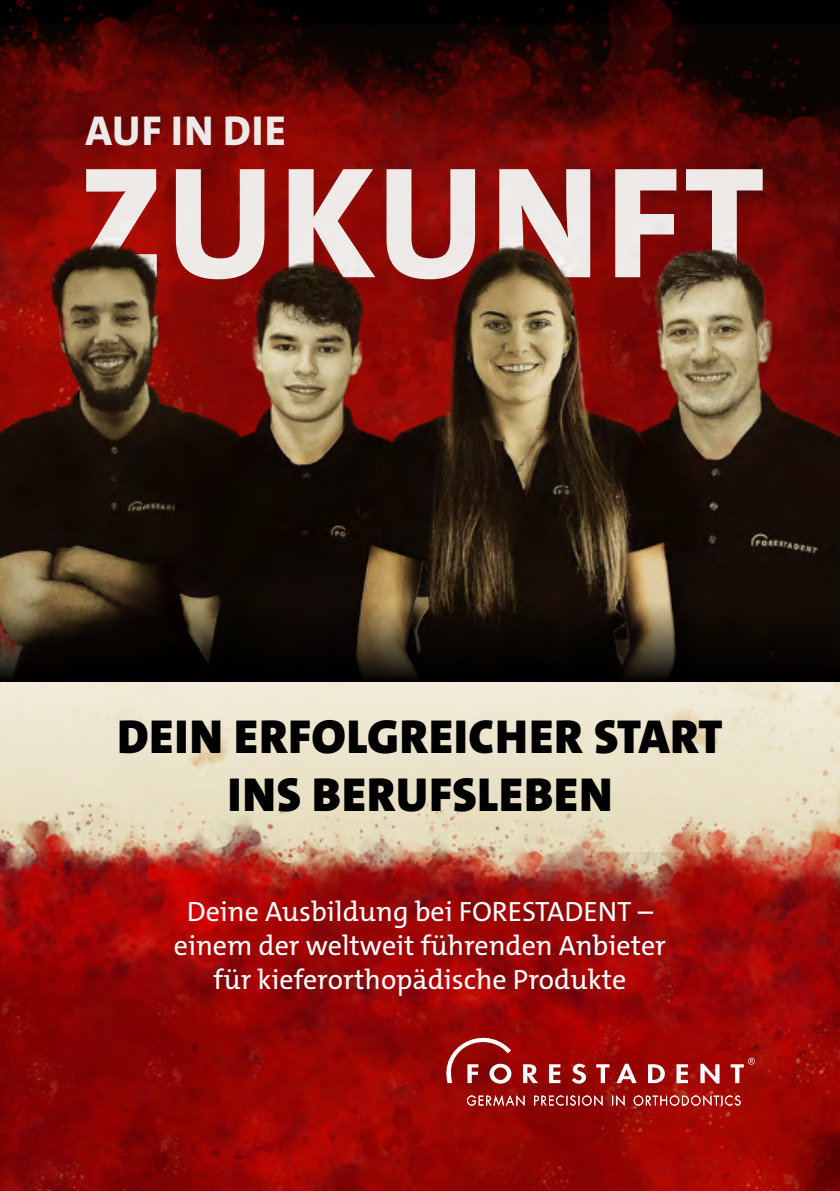
<style>
.page{position:relative;width:840px;height:1191px;background:#fff}
.page>*{position:absolute;margin:0;border:0;box-sizing:border-box;transform-origin:0 0}
.t1{font:800 160px "The Mix C5";letter-spacing:.025em;color:#fff}
.t2{font:900 48px/57.6px "The Mix C5";letter-spacing:.02em;color:#000;text-align:center}
.t3{font:800 42px "The Mix C5";letter-spacing:.03em;color:#fff}
.t4{font:28px/34px "The Mix C5";color:#fff;text-align:center}
</style>
<div class="page">
<img style="left:0;top:0;width:839px;height:25px">
<img style="left:0;top:25px;width:839px;height:1166px">
<svg style="left:0;top:821px;width:839px;height:30px;background:#dbc2a3"></svg>
<svg style="left:522px;top:1064px;width:15px;height:19px"></svg>
<svg style="left:548px;top:1064px;width:12px;height:19px"></svg>
<svg style="left:571px;top:1063px;width:14px;height:20px"></svg>
<svg style="left:596px;top:1064px;width:13px;height:19px"></svg>
<svg style="left:616px;top:1063px;width:20px;height:20px"></svg>
<svg style="left:647px;top:1064px;width:17px;height:19px"></svg>
<svg style="left:676px;top:1064px;width:11px;height:19px"></svg>
<svg style="left:700px;top:1063px;width:19px;height:20px"></svg>
<svg style="left:730px;top:1057px;width:24px;height:26px"></svg>
<svg style="left:446px;top:1037px;width:65px;height:46px"></svg>
<svg style="left:466px;top:1095px;width:274px;height:11px;background:#b74f4c"></svg>
<div style="left:0;top:680px;width:839px;height:141px;background:linear-gradient(to bottom,#f1ebd9,#e7ddbf)"></div>
<svg style="left:0;top:602px;width:839px;height:80px;background:#19130c"></svg>
<h3 class="t3" style="left:85px;top:103px;width:202px">AUF IN DIE</h3>
<h1 class="t1" style="left:78px;top:120px;width:688px">ZUKUNFT</h1>
<h2 class="t2" style="left:117px;top:708px;width:606px">DEIN ERFOLGREICHER START<br>INS BERUFSLEBEN</h2>
<p class="t4" style="left:174px;top:894px;width:493px">Deine Ausbildung bei FORESTADENT – einem der weltweit führenden Anbieter für kieferorthopädische Produkte</p>
</div>
